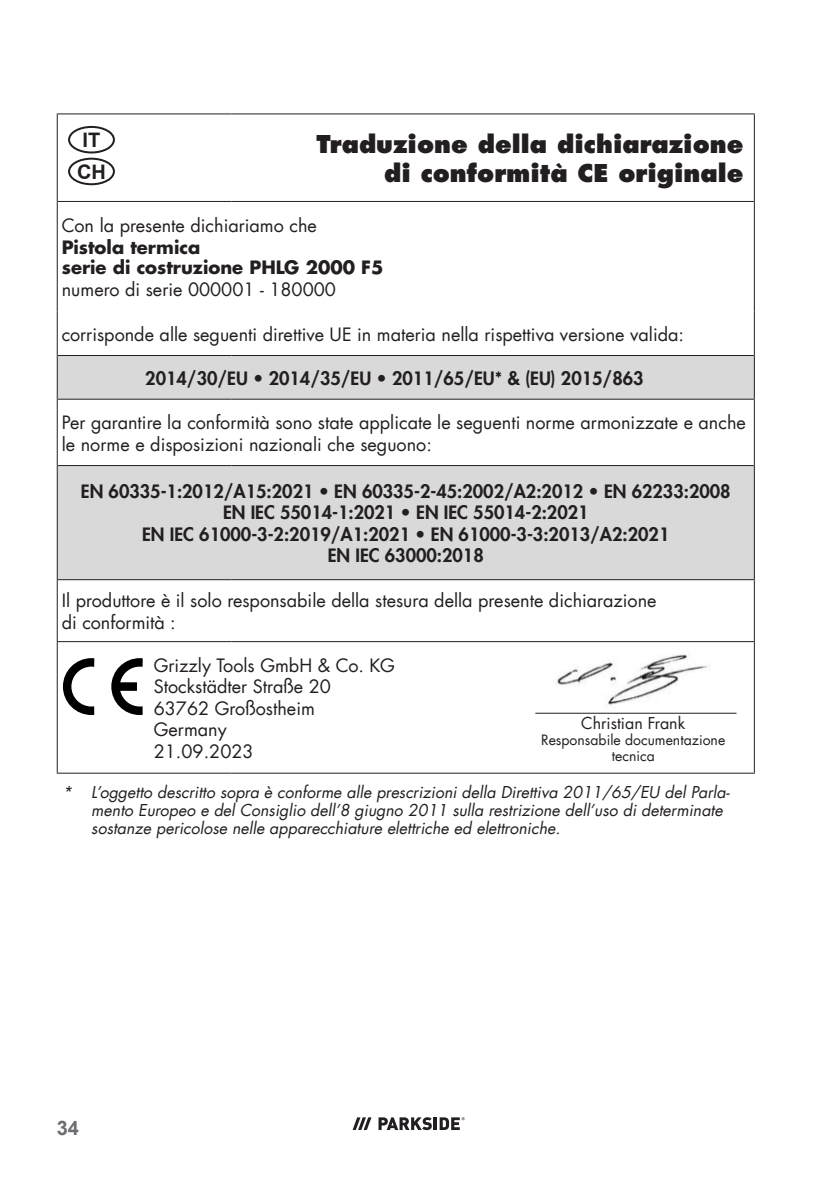
<style>
.page{position:relative;width:840px;height:1191px;background:#fff}
.page>*{position:absolute;margin:0;border:0;box-sizing:border-box;transform-origin:0 0}
.t1{font:800 24px/28.8px "Futura Com";color:#231f20;text-align:right}
.t2{font:700 20px/31.8px "Arial";color:#231f20}
.t3{font:700 20px "Arial";color:#6d6e71}
.t4{font:18px/21.6px "Futura Com";color:#231f20}
.t5{font:800 18px/21.6px "Futura Com";color:#231f20;text-align:center}
.t6{font:700 18px/20px "Futura Com";color:#231f20}
.t7{font:italic 16px/18px "Futura Com";color:#231f20}
.t8{font:16px "Futura Com";color:#231f20}
.t9{font:14px/16px "Futura Com";color:#231f20;text-align:center}
</style>
<div class="page">
<svg style="left:352px;top:1117px;width:19px;height:13px"></svg>
<svg style="left:378px;top:1117px;width:86px;height:13px"></svg>
<svg style="left:58px;top:356px;width:695px;height:223px;fill:#d9d9d9"></svg>
<hr style="left:57px;top:201px;width:1px;height:110px;background:#231f20">
<hr style="left:753px;top:201px;width:1px;height:110px;background:#231f20">
<hr style="left:57px;top:311px;width:1px;height:44px;background:#231f20">
<hr style="left:753px;top:311px;width:1px;height:44px;background:#231f20">
<hr style="left:57px;top:355px;width:1px;height:44px;background:#231f20">
<hr style="left:753px;top:355px;width:1px;height:44px;background:#231f20">
<hr style="left:57px;top:399px;width:174px;height:1px;background:#231f20">
<hr style="left:57px;top:400px;width:1px;height:65px;background:#231f20">
<hr style="left:231px;top:399px;width:523px;height:1px;background:#231f20">
<hr style="left:753px;top:400px;width:1px;height:65px;background:#231f20">
<hr style="left:753px;top:465px;width:1px;height:114px;background:#231f20">
<hr style="left:57px;top:579px;width:174px;height:1px;background:#231f20">
<hr style="left:57px;top:580px;width:1px;height:61px;background:#231f20">
<hr style="left:231px;top:579px;width:523px;height:1px;background:#231f20">
<hr style="left:753px;top:580px;width:1px;height:61px;background:#231f20">
<hr style="left:57px;top:641px;width:174px;height:1px;background:#231f20">
<hr style="left:57px;top:642px;width:1px;height:130px;background:#231f20">
<hr style="left:231px;top:641px;width:523px;height:1px;background:#231f20">
<hr style="left:753px;top:642px;width:1px;height:130px;background:#231f20">
<hr style="left:57px;top:772px;width:174px;height:1px;background:#231f20">
<hr style="left:231px;top:772px;width:523px;height:1px;background:#231f20">
<hr style="left:58px;top:355px;width:173px;height:1px;background:#231f20">
<hr style="left:231px;top:355px;width:522px;height:1px;background:#231f20">
<hr style="left:57px;top:113px;width:174px;height:1px;background:#231f20">
<hr style="left:57px;top:114px;width:1px;height:87px;background:#231f20">
<hr style="left:231px;top:113px;width:523px;height:1px;background:#231f20">
<hr style="left:753px;top:114px;width:1px;height:87px;background:#231f20">
<hr style="left:58px;top:201px;width:173px;height:1px;background:#231f20">
<hr style="left:231px;top:201px;width:522px;height:1px;background:#231f20">
<hr style="left:58px;top:465px;width:173px;height:1px;background:#231f20">
<hr style="left:231px;top:465px;width:522px;height:1px;background:#231f20">
<hr style="left:57px;top:465px;width:1px;height:114px;background:#231f20">
<div style="left:68px;top:126px;width:47px;height:27px;border:2px solid #231f20;border-radius:50%"></div>
<div style="left:68px;top:158px;width:47px;height:27px;border:2px solid #231f20;border-radius:50%"></div>
<svg style="left:63px;top:658px;width:31px;height:57px"></svg>
<svg style="left:111px;top:658px;width:32px;height:57px"></svg>
<hr style="left:535px;top:712px;width:201px;height:1px;background:#231f20">
<img style="left:556px;top:654px;width:153px;height:56px">
<p class="t2" style="left:77px;top:124px;width:30px">IT<br>CH</p>
<h1 class="t1" style="left:316px;top:132px;width:428px">Traduzione della dichiarazione di conformità CE originale</h1>
<p class="t4" style="left:62px;top:216px;width:256px">Con la presente dichiariamo che</p>
<p class="t6" style="left:62px;top:239px;width:323px">Pistola termica<br>serie di costruzione PHLG 2000 F5</p>
<p class="t4" style="left:62px;top:280px;width:275px">numero di serie 000001 - 180000</p>
<p class="t4" style="left:62px;top:325px;width:623px">corrisponde alle seguenti direttive UE in materia nella rispettiva versione valida:</p>
<p class="t5" style="left:145px;top:368px;width:499px">2014/30/EU • 2014/35/EU • 2011/65/EU* &amp; (EU) 2015/863</p>
<p class="t4" style="left:62px;top:412px;width:685px">Per garantire la conformità sono state applicate le seguenti norme armonizzate e anche le norme e disposizioni nazionali che seguono:</p>
<p class="t5" style="left:81px;top:481px;width:651px">EN 60335-1:2012/A15:2021 • EN 60335-2-45:2002/A2:2012 • EN 62233:2008<br>EN IEC 55014-1:2021 • EN IEC 55014-2:2021<br>EN IEC 61000-3-2:2019/A1:2021 • EN 61000-3-3:2013/A2:2021<br>EN IEC 63000:2018</p>
<p class="t4" style="left:62px;top:591px;width:596px">Il produttore è il solo responsabile della stesura della presente dichiarazione di conformità :</p>
<p class="t4" style="left:154px;top:655px;width:242px">Grizzly Tools GmbH &amp; Co. KG<br>Stockstädter Straße 20<br>63762 Großostheim<br>Germany<br>21.09.2023</p>
<p class="t7" style="left:91px;top:784px;width:639px;text-indent:-28px">* L’oggetto descritto sopra è conforme alle prescrizioni della Direttiva 2011/65/EU del Parla&shy;mento Europeo e del Consiglio dell’8 giugno 2011 sulla restrizione dell’uso di determinate sostanze pericolose nelle apparecchiature elettriche ed elettroniche.</p>
<p class="t8" style="left:581px;top:716px;width:105px">Christian Frank</p>
<p class="t9" style="left:541px;top:733px;width:185px">Responsabile documentazione tecnica</p>
<p class="t3" style="left:57px;top:1116px;width:24px">34</p>
</div>
